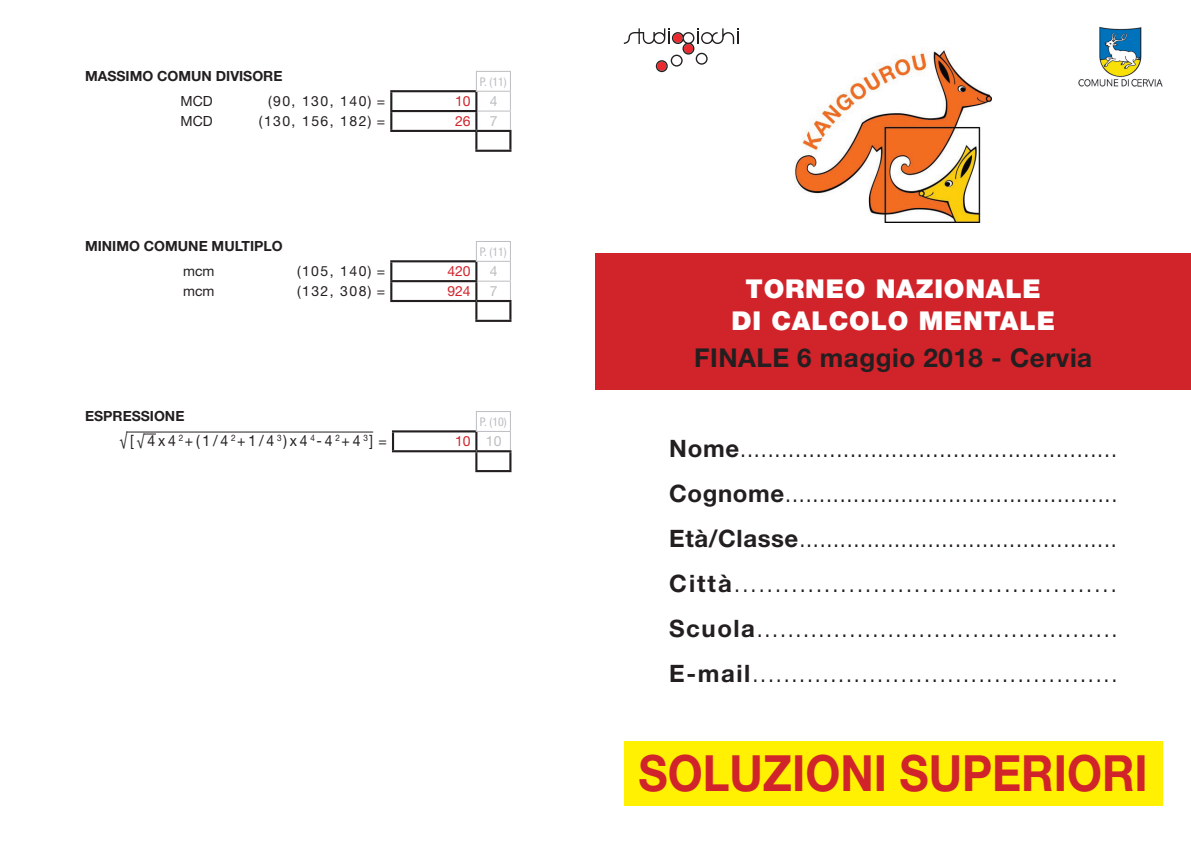
<style>
.page{position:relative;width:1191px;height:842px;background:#fff}
.page>*{position:absolute;margin:0;border:0;box-sizing:border-box;transform-origin:0 0}
.t1{font:700 50px "Helvetica Neue LT Std";color:#d1232a;scale:.9 1}
.t2{font:900 26px/31.2px "Helvetica Neue LT Std";letter-spacing:.03em;color:#fff;text-align:center}
.t3{font:700 26px "Helvetica Neue LT Std";letter-spacing:.02em;color:#231f20}
.t4{font:300 24px/45px "Helvetica Neue LT Std";color:#231f20;text-align:justify}
.t5{font:15.3px "Helvetica Neue LT Std";color:#231f20;scale:.92 1}
.t6{font:14px "Helvetica Neue LT Std";letter-spacing:.1em;color:#231f20}
.t7{font:700 14px "Helvetica Neue LT Std";color:#231f20}
.t8{font:14px "Helvetica Neue LT Std";color:#d1232a}
.t9{font:14px "Helvetica Neue LT Std";color:#bcbdc0}
.t10{font:condensed 12px "Helvetica Neue LT Std";color:#bcbdc0}
.s1{font-size:17.6px}
.s2{font-size:14px}
.s3{color:#bcbdc0}
.s4{font-weight:700}
</style>
<div class="page">
<hr style="left:390px;top:90px;width:86px;height:2px;background:#231f20">
<hr style="left:390px;top:110px;width:87px;height:2px;background:#231f20">
<svg style="left:390px;top:92px;width:2px;height:38px"></svg>
<hr style="left:390px;top:130px;width:86px;height:2px;background:#231f20">
<hr style="left:476px;top:130px;width:35px;height:2px;background:#231f20">
<hr style="left:475px;top:150px;width:36px;height:2px;background:#231f20">
<hr style="left:477px;top:111px;width:34px;height:1px;background:#bcbdc0">
<hr style="left:476px;top:71px;width:35px;height:1px;background:#bcbdc0">
<svg style="left:475px;top:72px;width:2px;height:78px"></svg>
<svg style="left:509px;top:72px;width:2px;height:78px"></svg>
<hr style="left:476px;top:91px;width:35px;height:1px;background:#bcbdc0">
<hr style="left:390px;top:260px;width:86px;height:2px;background:#231f20">
<hr style="left:390px;top:280px;width:87px;height:2px;background:#231f20">
<svg style="left:390px;top:262px;width:2px;height:38px"></svg>
<hr style="left:390px;top:300px;width:86px;height:2px;background:#231f20">
<hr style="left:476px;top:300px;width:35px;height:2px;background:#231f20">
<hr style="left:475px;top:320px;width:36px;height:2px;background:#231f20">
<hr style="left:477px;top:281px;width:34px;height:1px;background:#bcbdc0">
<hr style="left:476px;top:241px;width:35px;height:1px;background:#bcbdc0">
<svg style="left:475px;top:242px;width:2px;height:78px"></svg>
<svg style="left:509px;top:242px;width:2px;height:78px"></svg>
<hr style="left:476px;top:261px;width:35px;height:1px;background:#bcbdc0">
<hr style="left:392px;top:430px;width:84px;height:2px;background:#231f20">
<svg style="left:392px;top:432px;width:2px;height:18px"></svg>
<hr style="left:392px;top:450px;width:84px;height:2px;background:#231f20">
<hr style="left:476px;top:450px;width:35px;height:2px;background:#231f20">
<hr style="left:475px;top:470px;width:36px;height:2px;background:#231f20">
<hr style="left:476px;top:411px;width:35px;height:1px;background:#bcbdc0">
<svg style="left:475px;top:412px;width:2px;height:58px"></svg>
<svg style="left:509px;top:412px;width:2px;height:58px"></svg>
<hr style="left:476px;top:431px;width:35px;height:1px;background:#bcbdc0">
<hr style="left:126px;top:432px;width:247px;height:1px;background:#231f20">
<svg style="left:144px;top:434px;width:12px;height:1px"></svg>
<img style="left:794px;top:47px;width:198px;height:175px">
<div style="left:595px;top:254px;width:596px;height:136px;background:#d1232a"></div>
<div style="left:624px;top:742px;width:538px;height:64px;background:#fff101"></div>
<svg style="left:624px;top:28px;width:114px;height:44px"></svg>
<img style="left:1078px;top:27px;width:84px;height:60px">
<p class="t7" style="left:85px;top:67px;width:199px">MASSIMO COMUN DIVISORE</p>
<p class="t10" style="left:480px;top:74px;width:28px">P. (11)</p>
<p class="t6" style="left:180px;top:93px;width:34px">MCD</p>
<p class="t6" style="left:268px;top:93px;width:118px">(90, 130, 140) =</p>
<p class="t8" style="left:455px;top:93px;width:17px">10</p>
<p class="t9" style="left:490px;top:93px;width:9px">4</p>
<p class="t6" style="left:180px;top:113px;width:34px">MCD</p>
<p class="t6" style="left:259px;top:113px;width:128px">(130, 156, 182) =</p>
<p class="t8" style="left:455px;top:113px;width:17px">26</p>
<p class="t9" style="left:490px;top:112px;width:9px">7</p>
<p class="t7" style="left:85px;top:237px;width:199px">MINIMO COMUNE MULTIPLO</p>
<p class="t10" style="left:480px;top:244px;width:28px">P. (11)</p>
<p class="t6" style="left:183px;top:263px;width:33px">mcm</p>
<p class="t6" style="left:297px;top:263px;width:89px">(105, 140) =</p>
<p class="t8" style="left:447px;top:263px;width:25px">420</p>
<p class="t9" style="left:490px;top:263px;width:9px">4</p>
<p class="t6" style="left:183px;top:283px;width:33px">mcm</p>
<p class="t6" style="left:297px;top:283px;width:89px">(132, 308) =</p>
<p class="t8" style="left:447px;top:283px;width:25px">924</p>
<p class="t9" style="left:490px;top:282px;width:9px">7</p>
<p class="t7" style="left:85px;top:407px;width:101px">ESPRESSIONE</p>
<p class="t10" style="left:480px;top:415px;width:28px">P. (10)</p>
<p class="t5" style="left:119px;top:432px;width:292px"><span class="s1">√</span>[√4x4 <sup>2</sup>+(1/4 <sup>2</sup>+1/4 <sup>3</sup>)x4 <sup>4</sup>-4 <sup>2</sup>+4 <sup>3</sup>] <span class="s2">=</span></p>
<p class="t8" style="left:455px;top:433px;width:48px">10 <span class="s3">10</span></p>
<p class="t2" style="left:731px;top:273px;width:325px">TORNEO NAZIONALE<br>DI CALCOLO MENTALE</p>
<p class="t3" style="left:694px;top:341px;width:399px">FINALE 6 maggio 2018 - Cervia</p>
<p class="t4" style="left:669px;top:425px;width:450px"><span class="s4">Nome</span>.......................................................<br><span class="s4">Cognome</span>.................................................<br><span class="s4">Età/Classe</span>...............................................<br><span class="s4">Città</span>...............................................<br><span class="s4">Scuola</span>...............................................<br><span class="s4">E-mail</span>...............................................</p>
<h1 class="t1" style="left:638px;top:742px;width:567px">SOLUZIONI SUPERIORI</h1>
</div>
